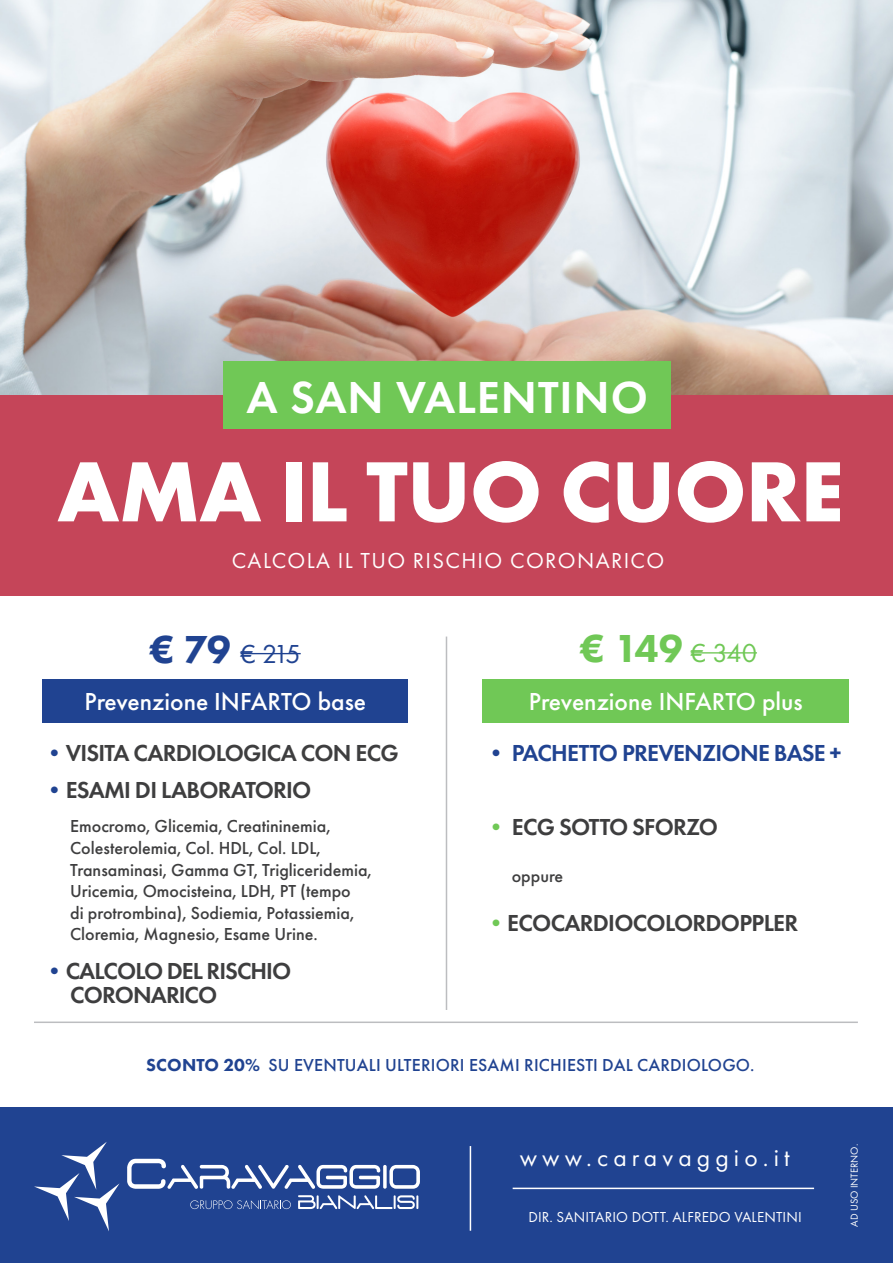
<style>
.page{position:relative;width:893px;height:1263px;background:#fff}
.page>*{position:absolute;margin:0;border:0;box-sizing:border-box;transform-origin:0 0}
.t1{font:700 88.5px "Futura PT";letter-spacing:-.01em;color:#fff}
.t2{font:600 46.5px "Futura PT";letter-spacing:.02em;color:#fff}
.t3{font:800 40.5px "Futura PT";color:#70c856}
.t4{font:27px "Futura PT";color:#204391}
.t5{font:500 25.5px "Futura PT";color:#fff}
.t6{font:25.5px "Futura PT";letter-spacing:.2em;color:#fff}
.t7{font:600 24px "Futura PT";letter-spacing:-.03em;color:#3e3e3f}
.t8{font:600 24px "Futura PT";letter-spacing:-.03em;color:#204391}
.t9{font:22.5px "Futura PT";letter-spacing:.06em;color:#fff}
.t10{font:500 18px/21.6px "Futura PT";color:#3e3e3f}
.t11{font:500 18px "Futura PT";letter-spacing:.01em;color:#204391}
.t12{font:15px "Futura PT";letter-spacing:.01em;color:#fff}
.t13{font:10.5px "Futura PT";color:#fff}
.s1{font-weight:800;font-size:40.5px}
.s2{font-weight:400;font-size:27px}
.s3{font-weight:500;color:#204391}
.s4{font-weight:500}
.s5{color:#70c856}
.s6{font-weight:800}
</style>
<div class="page">
<img style="left:0;top:0;width:893px;height:395px">
<hr style="left:446px;top:636px;width:1px;height:374px;background:#bcbdc0">
<div style="left:0;top:1108px;width:893px;height:155px;background:#204391"></div>
<svg style="left:127px;top:1159px;width:293px;height:30px"></svg>
<svg style="left:298px;top:1195px;width:120px;height:14px"></svg>
<svg style="left:190px;top:1200px;width:101px;height:9px"></svg>
<svg style="left:34px;top:1142px;width:86px;height:89px"></svg>
<hr style="left:240px;top:653px;width:61px;height:1px;background:#204391">
<div style="left:43px;top:679px;width:365px;height:43px;background:#204391"></div>
<div style="left:483px;top:679px;width:366px;height:43px;background:#70c856"></div>
<hr style="left:34px;top:1021px;width:824px;height:2px;background:#bcbdc0">
<hr style="left:470px;top:1146px;width:1px;height:85px;background:#fff">
<hr style="left:513px;top:1187px;width:301px;height:2px;background:#fff">
<hr style="left:691px;top:652px;width:66px;height:1px;background:#70c856">
<div style="left:0;top:395px;width:893px;height:201px;background:#c54559"></div>
<div style="left:224px;top:362px;width:447px;height:67px;background:#70c856"></div>
<p class="t2" style="left:247px;top:369px;width:403px">A SAN VALENTINO</p>
<p class="t1" style="left:57px;top:435px;width:788px">AMA IL TUO CUORE</p>
<p class="t9" style="left:232px;top:547px;width:434px">CALCOLA IL TUO RISCHIO CORONARICO</p>
<p class="t4" style="left:150px;top:638px;width:152px"><span class="s1">€ 79</span> € 215</p>
<p class="t3" style="left:581px;top:623px;width:178px">€ 149 <span class="s2">€ 340</span></p>
<p class="t5" style="left:85px;top:686px;width:283px">Prevenzione INFARTO base</p>
<p class="t5" style="left:529px;top:686px;width:275px">Prevenzione INFARTO plus</p>
<p class="t7" style="left:43px;top:738px;width:358px"><span class="s3">•</span>VISITA CARDIOLOGICA CON ECG</p>
<p class="t7" style="left:43px;top:775px;width:270px"><span class="s3">•</span>ESAMI DI LABORATORIO</p>
<p class="t10" style="left:70px;top:815px;width:303px">Emocromo, Glicemia, Creatininemia, Colesterolemia, Col. HDL, Col. LDL, Transaminasi, Gamma GT, Trigliceridemia, Uricemia, Omocisteina, LDH, PT (tempo<br>di protrombina), Sodiemia, Potassiemia, Cloremia, Magnesio, Esame Urine.</p>
<p class="t7" style="left:43px;top:956px;width:250px"><span class="s3">•</span>CALCOLO DEL RISCHIO</p>
<p class="t7" style="left:70px;top:980px;width:149px">CORONARICO</p>
<p class="t8" style="left:484px;top:738px;width:359px"><span class="s4">•</span> PACHETTO PREVENZIONE BASE +</p>
<p class="t7" style="left:484px;top:812px;width:235px"><span class="s5">•</span> ECG SOTTO SFORZO</p>
<p class="t10" style="left:512px;top:865px;width:53px">oppure</p>
<p class="t7" style="left:484px;top:908px;width:316px"><span class="s5">•</span>ECOCARDIOCOLORDOPPLER</p>
<p class="t11" style="left:146px;top:1054px;width:610px"><span class="s6">SCONTO 20%</span> SU EVENTUALI ULTERIORI ESAMI RICHIESTI DAL CARDIOLOGO.</p>
<p class="t6" style="left:520px;top:1142px;width:271px">www.caravaggio.it</p>
<p class="t12" style="left:528px;top:1208px;width:275px">DIR. SANITARIO DOTT. ALFREDO VALENTINI</p>
<p class="t13" style="left:848px;top:1227px;width:84px;rotate:-90deg">AD USO INTERNO.</p>
</div>
